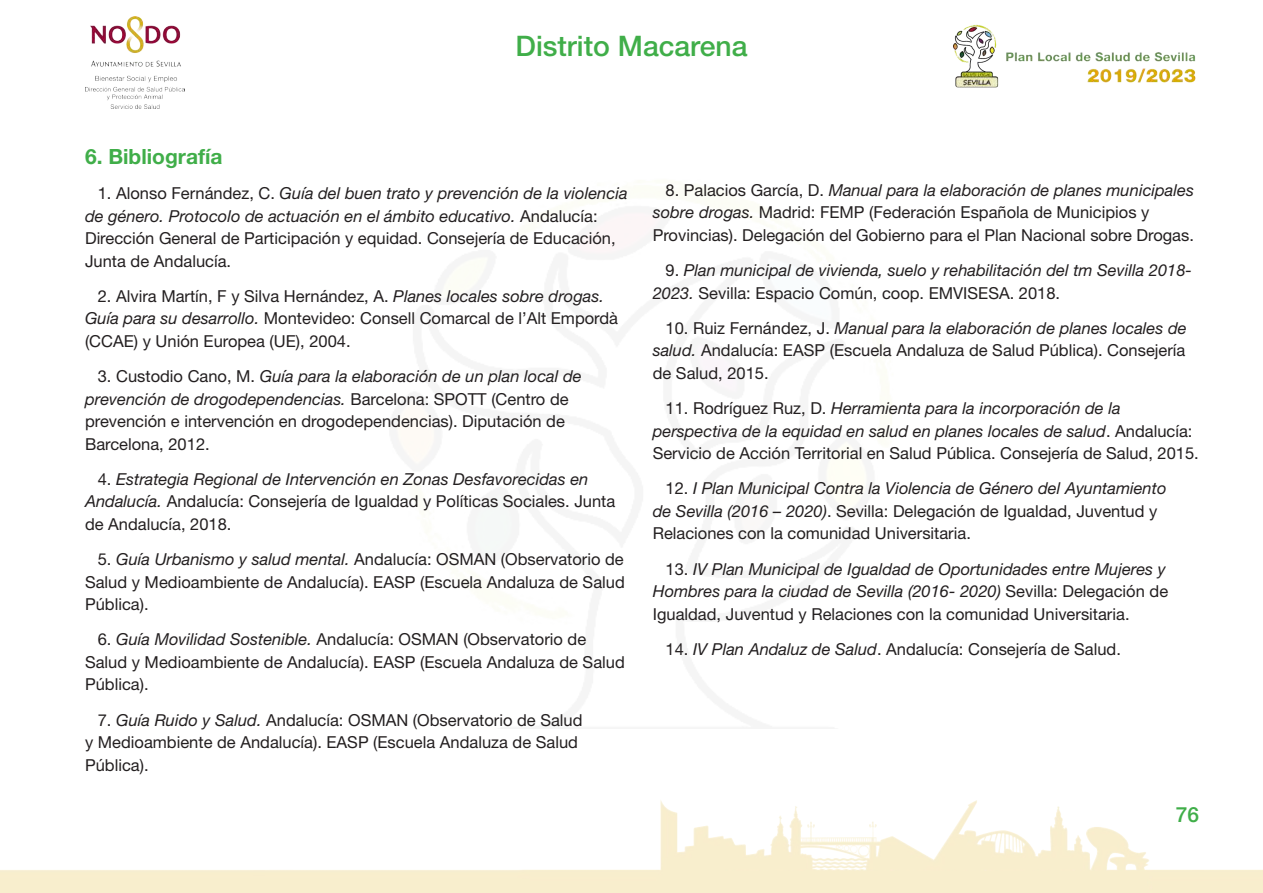
<style>
.page{position:relative;width:1263px;height:893px;background:#fff}
.page>*{position:absolute;margin:0;border:0;box-sizing:border-box;transform-origin:0 0}
.t1{font:500 28.35px "Helvetica Neue LT Std";color:#40ae49}
.t2{font:700 21px "Helvetica Neue LT Std";color:#40ae49}
.t3{font:500 21px "Helvetica Neue LT Std";color:#40ae49}
.t4{font:16.5px/22.5px "Helvetica Neue LT Std";color:#231f20}
.t5{font:italic 16.5px/22.5px "Helvetica Neue LT Std";color:#231f20}
.s1{font-style:italic}
.s2{font-style:normal}
</style>
<div class="page">
<img style="left:0;top:800px;width:1263px;height:93px">
<div style="left:722px;top:871px;width:424px;height:22px;background:#f8eecd"></div>
<img style="left:953px;top:24px;width:243px;height:64px">
<img style="left:85px;top:16px;width:100px;height:92px">
<h1 class="t1" style="left:516px;top:29px;width:233px">Distrito Macarena</h1>
<p class="t2" style="left:85px;top:143px;width:139px">6. Bibliografía</p>
<p class="t4" style="left:85px;top:182px;width:544px;text-indent:13px">1. Alonso Fernández, C. <span class="s1">Guía del buen trato y prevención de la violencia de género. Protocolo de actuación en el ámbito educativo.</span> Andalucía:<br>Dirección General de Participación y equidad. Consejería de Educación, Junta de Andalucía.</p>
<p class="t4" style="left:85px;top:284px;width:534px;text-indent:13px">2. Alvira Martín, F y Silva Hernández, A. <span class="s1">Planes locales sobre drogas.<br>Guía para su desarrollo.</span> Montevideo: Consell Comarcal de l’Alt Empordà (CCAE) y Unión Europea (UE), 2004.</p>
<p class="t4" style="left:85px;top:365px;width:498px;text-indent:13px">3. Custodio Cano, M. <span class="s1">Guía para la elaboración de un plan local de prevención de drogodependencias.</span> Barcelona: SPOTT (Centro de prevención e intervención en drogodependencias). Diputación de Barcelona, 2012.</p>
<p class="t4" style="left:85px;top:467px;width:532px;text-indent:13px">4. <span class="s1">Estrategia Regional de Intervención en Zonas Desfavorecidas en<br>Andalucía.</span> Andalucía: Consejería de Igualdad y Políticas Sociales. Junta de Andalucía, 2018.</p>
<p class="t4" style="left:85px;top:548px;width:541px;text-align:justify;text-indent:13px">5. <span class="s1">Guía Urbanismo y salud mental.</span> Andalucía: OSMAN (Observatorio de Salud y Medioambiente de Andalucía). EASP (Escuela Andaluza de Salud Pública).</p>
<p class="t4" style="left:85px;top:628px;width:541px;text-indent:13px">6. <span class="s1">Guía Movilidad Sostenible.</span> Andalucía: OSMAN (Observatorio de<br>Salud y Medioambiente de Andalucía). EASP (Escuela Andaluza de Salud<br>Pública).</p>
<p class="t4" style="left:85px;top:708px;width:499px;text-indent:13px">7. <span class="s1">Guía Ruido y Salud.</span> Andalucía: OSMAN (Observatorio de Salud y Medioambiente de Andalucía). EASP (Escuela Andaluza de Salud<br>Pública).</p>
<p class="t4" style="left:653px;top:179px;width:543px;text-indent:13px">8. Palacios García, D. <span class="s1">Manual para la elaboración de planes municipales sobre drogas.</span> Madrid: FEMP (Federación Española de Municipios y<br>Provincias). Delegación del Gobierno para el Plan Nacional sobre Drogas.</p>
<p class="t5" style="left:653px;top:259px;width:541px;text-indent:13px"><span class="s2">9.</span> Plan municipal de vivienda, suelo y rehabilitación del tm Sevilla 2018-<br>2023. <span class="s2">Sevilla: Espacio Común, coop. EMVISESA. 2018.</span></p>
<p class="t4" style="left:653px;top:317px;width:535px;text-align:justify;text-indent:13px">10. Ruiz Fernández, J. <span class="s1">Manual para la elaboración de planes locales de salud.</span> Andalucía: EASP (Escuela Andaluza de Salud Pública). Consejería de Salud, 2015.</p>
<p class="t4" style="left:653px;top:397px;width:548px;text-indent:13px">11. Rodríguez Ruz, D. <span class="s1">Herramienta para la incorporación de la perspectiva de la equidad en salud en planes locales de salud</span>. Andalucía:<br>Servicio de Acción Territorial en Salud Pública. Consejería de Salud, 2015.</p>
<p class="t4" style="left:653px;top:477px;width:515px;text-indent:13px">12. <span class="s1">I Plan Municipal Contra la Violencia de Género del Ayuntamiento de Sevilla (2016 – 2020)</span>. Sevilla: Delegación de Igualdad, Juventud y<br>Relaciones con la comunidad Universitaria.</p>
<p class="t5" style="left:653px;top:557px;width:517px;text-indent:13px"><span class="s2">13.</span> IV Plan Municipal de Igualdad de Oportunidades entre Mujeres y<br>Hombres para la ciudad de Sevilla (2016- 2020) <span class="s2">Sevilla: Delegación de<br>Igualdad, Juventud y Relaciones con la comunidad Universitaria.</span></p>
<p class="t4" style="left:665px;top:638px;width:457px">14. <span class="s1">IV Plan Andaluz de Salud</span>. Andalucía: Consejería de Salud.</p>
<p class="t3" style="left:1176px;top:802px;width:25px">76</p>
</div>
